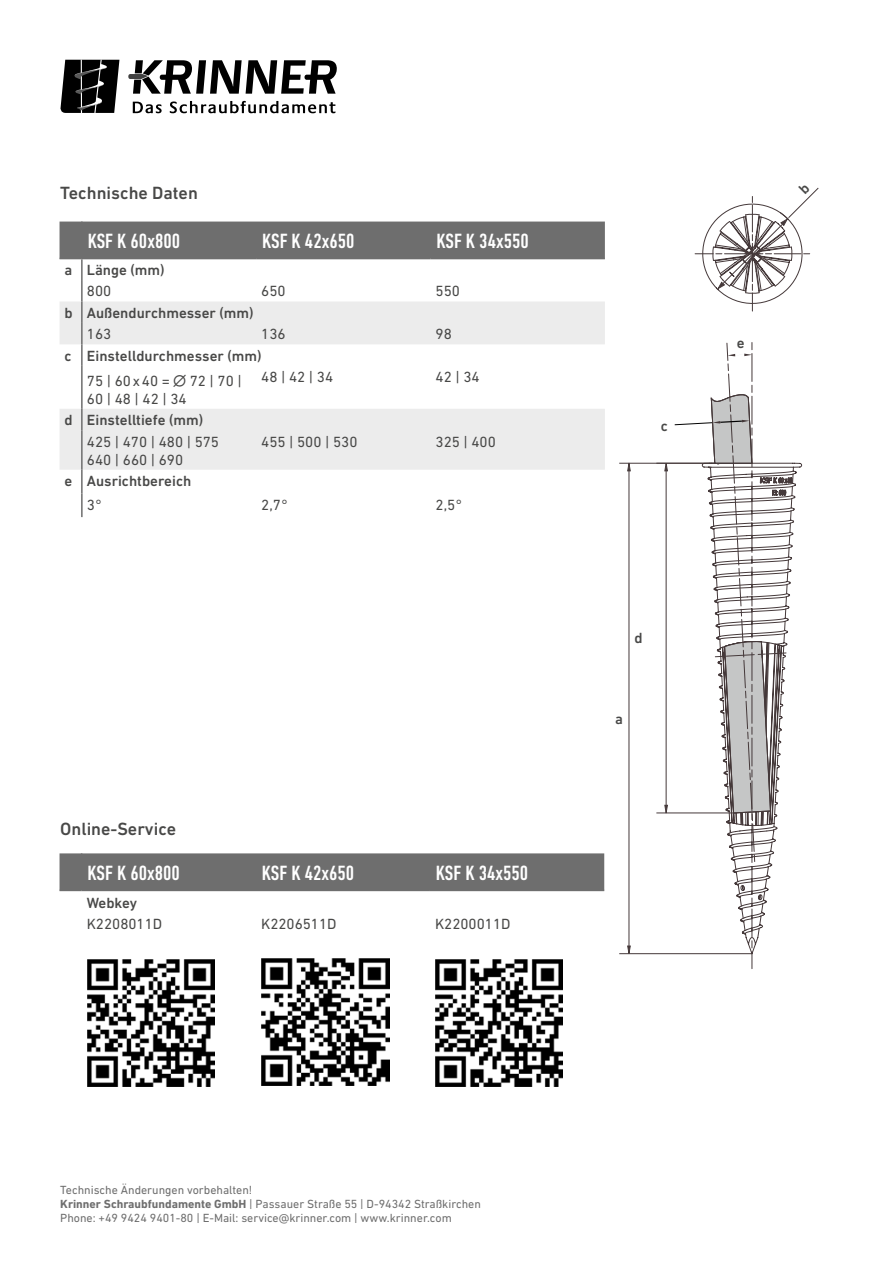
<style>
.page{position:relative;width:893px;height:1263px;background:#fff}
.page>*{position:absolute;margin:0;border:0;box-sizing:border-box;transform-origin:0 0}
.t1{font:500 condensed 21px "DIN Next LT Pro";color:#fff}
.t2{font:500 18px "DIN Next LT Pro";color:#484847}
.t3{font:15px/18px "DIN Next LT Pro";color:#484847}
.t4{font:500 15px/24.9px "DIN Next LT Pro";color:#484847;text-align:center}
.t5{font:12px/14.4px "DIN Next LT Pro";color:#6e6e6e}
.s1{font-weight:400}
.s2{font-weight:700}
</style>
<div class="page">
<svg style="left:133px;top:101px;width:202px;height:12px"></svg>
<svg style="left:128px;top:60px;width:209px;height:34px"></svg>
<svg style="left:60px;top:60px;width:59px;height:53px;background:#2b2b2b"></svg>
<svg style="left:60px;top:302px;width:545px;height:168px;fill:#ececec"></svg>
<div style="left:60px;top:222px;width:545px;height:37px;background:#6e6e6e"></div>
<hr style="left:82px;top:258px;width:174px;height:1px;background:#6e6e6e">
<hr style="left:256px;top:258px;width:175px;height:1px;background:#6e6e6e">
<hr style="left:431px;top:258px;width:174px;height:1px;background:#6e6e6e">
<hr style="left:81px;top:259px;width:2px;height:21px;background:#6e6e6e">
<hr style="left:81px;top:280px;width:2px;height:21px;background:#6e6e6e">
<hr style="left:81px;top:301px;width:2px;height:22px;background:#6e6e6e">
<hr style="left:81px;top:323px;width:2px;height:21px;background:#6e6e6e">
<hr style="left:81px;top:344px;width:2px;height:22px;background:#6e6e6e">
<hr style="left:81px;top:366px;width:2px;height:43px;background:#6e6e6e">
<hr style="left:81px;top:409px;width:2px;height:21px;background:#6e6e6e">
<hr style="left:81px;top:430px;width:2px;height:40px;background:#6e6e6e">
<hr style="left:81px;top:470px;width:2px;height:23px;background:#6e6e6e">
<hr style="left:81px;top:493px;width:2px;height:24px;background:#6e6e6e">
<hr style="left:656px;top:812px;width:77px;height:1px;background:#45393a">
<hr style="left:666px;top:471px;width:1px;height:334px;background:#45393a">
<svg style="left:664px;top:462px;width:4px;height:10px"></svg>
<svg style="left:664px;top:804px;width:4px;height:10px"></svg>
<hr style="left:619px;top:953px;width:133px;height:1px;background:#45393a">
<hr style="left:619px;top:463px;width:96px;height:1px;background:#45393a">
<hr style="left:628px;top:471px;width:1px;height:475px;background:#45393a">
<svg style="left:627px;top:945px;width:4px;height:10px"></svg>
<svg style="left:627px;top:462px;width:4px;height:10px"></svg>
<svg style="left:674px;top:342px;width:123px;height:627px"></svg>
<img style="left:88px;top:960px;width:127px;height:127px">
<img style="left:262px;top:958px;width:127px;height:128px">
<img style="left:435px;top:960px;width:128px;height:127px">
<div style="left:60px;top:853px;width:544px;height:38px;background:#6e6e6e"></div>
<hr style="left:82px;top:890px;width:174px;height:1px;background:#6e6e6e">
<hr style="left:256px;top:890px;width:174px;height:1px;background:#6e6e6e">
<hr style="left:430px;top:890px;width:174px;height:1px;background:#6e6e6e">
<svg style="left:695px;top:187px;width:124px;height:124px"></svg>
<h2 class="t2" style="left:60px;top:182px;width:139px">Technische Daten</h2>
<h1 class="t1" style="left:88px;top:229px;width:94px">KSF K 60x800</h1>
<h1 class="t1" style="left:262px;top:229px;width:94px">KSF K 42x650</h1>
<h1 class="t1" style="left:436px;top:229px;width:94px">KSF K 34x550</h1>
<p class="t4" style="left:65px;top:257px;width:102px">a Länge (mm)</p>
<p class="t3" style="left:87px;top:282px;width:26px">800</p>
<p class="t3" style="left:261px;top:282px;width:26px">650</p>
<p class="t3" style="left:436px;top:282px;width:26px">550</p>
<p class="t4" style="left:65px;top:300px;width:190px">b Außendurchmesser (mm)</p>
<p class="t3" style="left:87px;top:325px;width:26px">163</p>
<p class="t3" style="left:261px;top:325px;width:26px">136</p>
<p class="t3" style="left:436px;top:325px;width:18px">98</p>
<p class="t4" style="left:65px;top:343px;width:198px">c Einstelldurchmesser (mm)<br><span class="s1">75 | 60x40 =</span> ∙ <span class="s1">72 | 70 |</span></p>
<p class="t3" style="left:87px;top:389px;width:101px">60 | 48 | 42 | 34</p>
<p class="t3" style="left:261px;top:368px;width:73px">48 | 42 | 34</p>
<p class="t3" style="left:436px;top:368px;width:46px">42 | 34</p>
<p class="t4" style="left:65px;top:407px;width:140px">d Einstelltiefe (mm)</p>
<p class="t3" style="left:87px;top:432px;width:134px">425 | 470 | 480 | 575<br>640 | 660 | 690</p>
<p class="t3" style="left:261px;top:432px;width:98px">455 | 500 | 530</p>
<p class="t3" style="left:436px;top:432px;width:62px">325 | 400</p>
<p class="t4" style="left:65px;top:468px;width:128px">e Ausrichtbereich</p>
<p class="t3" style="left:87px;top:495px;width:16px">3°</p>
<p class="t3" style="left:261px;top:495px;width:28px">2,7°</p>
<p class="t3" style="left:436px;top:495px;width:28px">2,5°</p>
<h2 class="t2" style="left:60px;top:818px;width:117px">Online-Service</h2>
<h1 class="t1" style="left:88px;top:861px;width:94px">KSF K 60x800</h1>
<h1 class="t1" style="left:262px;top:861px;width:94px">KSF K 42x650</h1>
<h1 class="t1" style="left:436px;top:861px;width:94px">KSF K 34x550</h1>
<p class="t4" style="left:87px;top:890px;width:52px">Webkey</p>
<p class="t3" style="left:87px;top:915px;width:77px">K2208011D</p>
<p class="t3" style="left:261px;top:915px;width:77px">K2206511D</p>
<p class="t3" style="left:435px;top:915px;width:77px">K2200011D</p>
<p class="t4" style="left:661px;top:413px;width:9px">c</p>
<p class="t4" style="left:737px;top:330px;width:9px">e</p>
<p class="t4" style="left:634px;top:625px;width:10px">d</p>
<p class="t4" style="left:615px;top:706px;width:9px">a</p>
<p class="t5" style="left:60px;top:1182px;width:422px">Technische Änderungen vorbehalten!<br><span class="s2">Krinner Schraubfundamente GmbH</span> | Passauer Straße 55 | D-94342 Straßkirchen<br>Phone: +49 9424 9401-80 | E-Mail: service@krinner.com | www.krinner.com</p>
</div>
